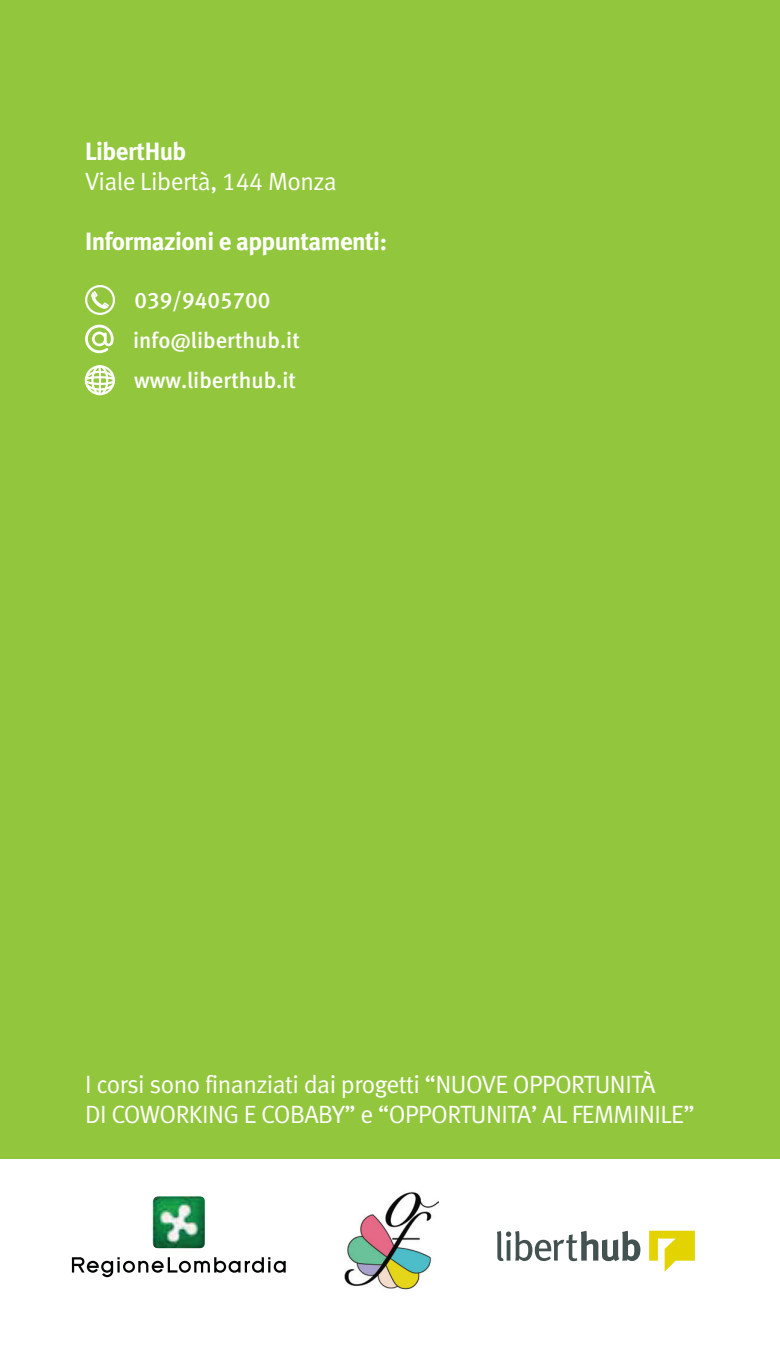
<style>
.page{position:relative;width:780px;height:1347px;background:#fff}
.page>*{position:absolute;margin:0;border:0;box-sizing:border-box;transform-origin:0 0}
.t1{font:25px/30px "Meta Normal LF";letter-spacing:-.02em;color:#fff}
.t2{font:25px "Meta Bold LF";letter-spacing:-.02em;color:#fff}
.t3{font:22.5px/40px "Meta Medium LF";color:#fff}
</style>
<div class="page">
<div style="left:0;top:0;width:780px;height:1158px;background:#92c73d"></div>
<svg style="left:72px;top:1257px;width:214px;height:20px"></svg>
<img style="left:153px;top:1196px;width:52px;height:52px">
<div style="left:85px;top:285px;width:30px;height:30px;border:2px solid #fff;border-radius:50%"></div>
<svg style="left:91px;top:291px;width:18px;height:18px"></svg>
<svg style="left:85px;top:325px;width:29px;height:28px"></svg>
<svg style="left:85px;top:365px;width:30px;height:30px"></svg>
<svg style="left:497px;top:1230px;width:143px;height:31px"></svg>
<svg style="left:649px;top:1230px;width:45px;height:41px"></svg>
<img style="left:344px;top:1191px;width:94px;height:99px">
<p class="t2" style="left:85px;top:137px;width:103px">LibertHub</p>
<p class="t1" style="left:85px;top:166px;width:253px">Viale Libertà, 144 Monza</p>
<p class="t2" style="left:85px;top:227px;width:303px">Informazioni e appuntamenti:</p>
<p class="t3" style="left:133px;top:280px;width:168px">039/9405700 info@liberthub.it www.liberthub.it</p>
<p class="t1" style="left:85px;top:1068px;width:611px">I corsi sono finanziati dai progetti “NUOVE OPPORTUNITÀ<br>DI COWORKING E COBABY” e “OPPORTUNITA’ AL FEMMINILE”</p>
</div>
